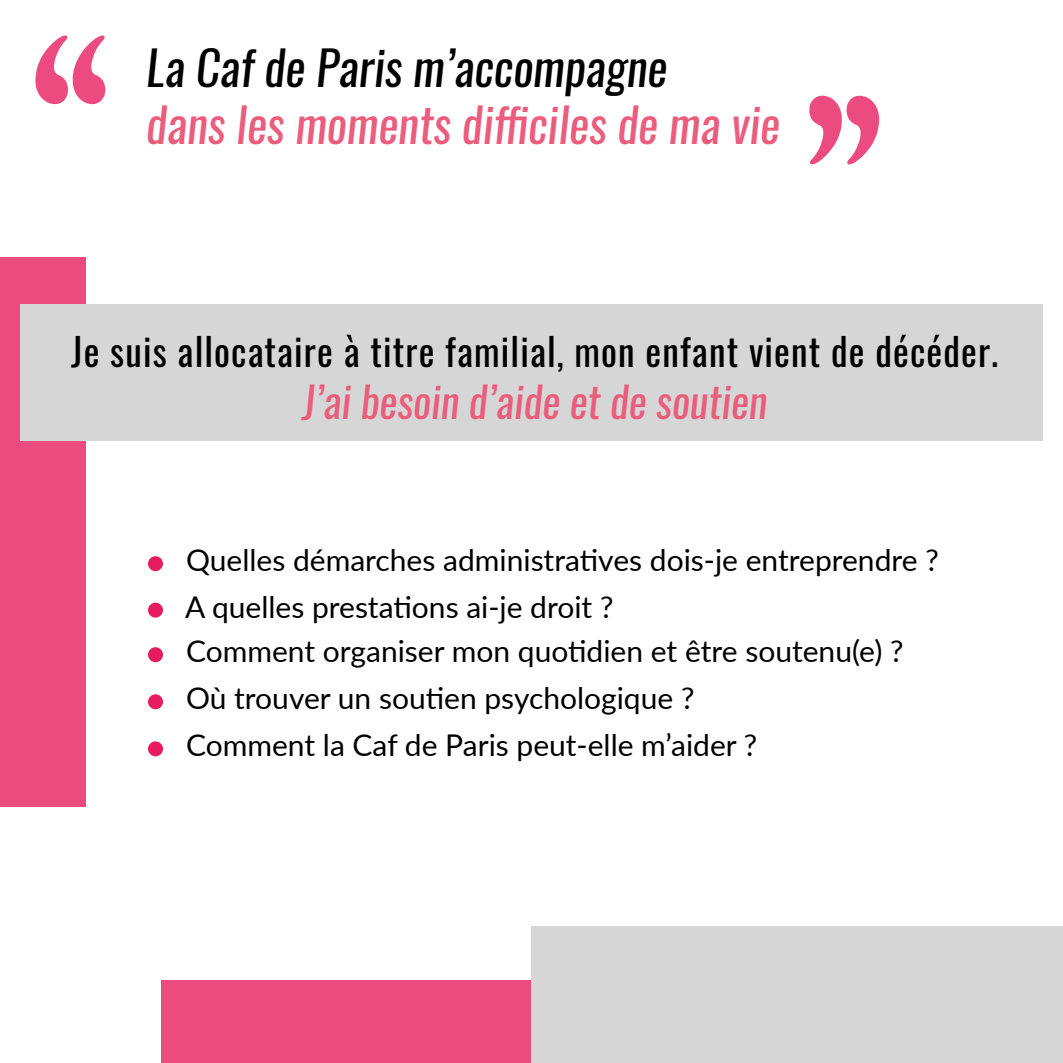
<style>
.page{position:relative;width:1063px;height:1063px;background:#fff}
.page>*{position:absolute;margin:0;border:0;box-sizing:border-box;transform-origin:0 0}
.t1{font:italic 47.5px "Oswald";color:#eb5d7c}
.t2{font:italic 47.5px "Oswald";color:#000}
.t3{font:italic 42.5px "Oswald";color:#eb5d7c}
.t4{font:37.5px "Oswald";letter-spacing:.03em;color:#000}
.t5{font:30px/46.5px "Lato";color:#000}
</style>
<div class="page">
<div style="left:0;top:257px;width:86px;height:549px;background:#ec4b80"></div>
<div style="left:162px;top:980px;width:774px;height:83px;background:#ec4b80"></div>
<div style="left:20px;top:304px;width:1023px;height:137px;background:#d6d6d6"></div>
<div style="left:531px;top:927px;width:532px;height:136px;background:#d6d6d6"></div>
<div style="left:148px;top:556px;width:15px;height:15px;background:#e71b5f;border-radius:50%"></div>
<div style="left:148px;top:603px;width:15px;height:15px;background:#e71b5f;border-radius:50%"></div>
<div style="left:148px;top:647px;width:15px;height:15px;background:#e71b5f;border-radius:50%"></div>
<div style="left:148px;top:694px;width:15px;height:15px;background:#e71b5f;border-radius:50%"></div>
<div style="left:148px;top:741px;width:15px;height:15px;background:#e71b5f;border-radius:50%"></div>
<svg style="left:809px;top:95px;width:70px;height:69px"></svg>
<svg style="left:35px;top:35px;width:71px;height:70px"></svg>
<h1 class="t2" style="left:146px;top:35px;width:522px">La Caf de Paris m’accompagne</h1>
<h1 class="t1" style="left:146px;top:92px;width:635px">dans les moments difficiles de ma vie</h1>
<p class="t4" style="left:71px;top:326px;width:929px">Je suis allocataire à titre familial, mon enfant vient de décéder.</p>
<h2 class="t3" style="left:302px;top:372px;width:467px">J’ai besoin d’aide et de soutien</h2>
<p class="t5" style="left:185px;top:535px;width:755px">Quelles démarches administratives dois-je entreprendre ?<br>A quelles prestations ai-je droit ?<br>Comment organiser mon quotidien et être soutenu(e) ?<br>Où trouver un soutien psychologique ?<br>Comment la Caf de Paris peut-elle m’aider ?</p>
</div>
